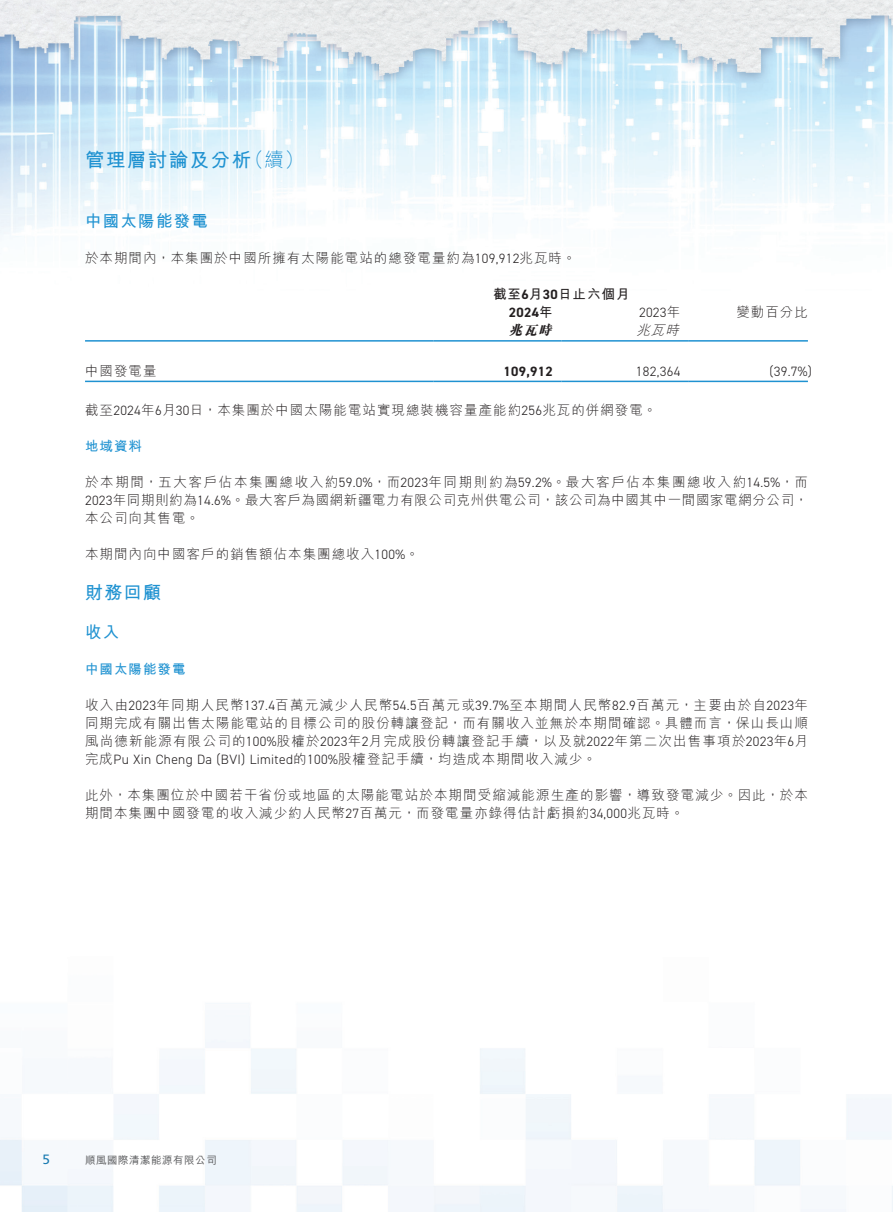
<style>
.page{position:relative;width:893px;height:1212px;background:#fff}
.page>*{position:absolute;margin:0;border:0;box-sizing:border-box;transform-origin:0 0}
.t1{font:700 19.5px "M Hei HK";letter-spacing:.075em;color:#1f92d1}
.t2{font:300 19.5px "M Hei HK";color:#1f92d1}
.t3{font:700 18px "M Hei HK";color:#1f92d1}
.t4{font:700 16.5px "M Hei HK";letter-spacing:.075em;color:#1f92d1}
.t5{font:300 13.5px/18px "M Hei HK";letter-spacing:.075em;color:#231f20;text-align:justify}
.t6{font:300 13.5px "DIN2014";letter-spacing:.025em;color:#231f20}
.t7{font:700 13.5px "DIN2014";letter-spacing:.025em;color:#231f20}
.t8{font:700 13.5px "M Hei HK";letter-spacing:.075em;color:#231f20}
.t9{font:700 13.5px "M Hei HK";letter-spacing:.075em;color:#1f92d1}
.t10{font:italic 300 13.5px "M Hei HK";color:#231f20}
.t11{font:italic 800 13.5px "M Sung HK";color:#231f20}
.t12{font:13.5px "Frutiger LT Std";color:#197bb1}
.t13{font:500 10.5px "M Hei HK";letter-spacing:.05em;color:#57585a}
.s1{font-family:"DIN2014"}
.s2{font-family:"M Hei HK"}
</style>
<div class="page">
<img style="left:0;top:0;width:893px;height:1212px">
<hr style="left:85px;top:340px;width:349px;height:2px;background:#1f92d1">
<hr style="left:434px;top:340px;width:127px;height:2px;background:#1f92d1">
<hr style="left:561px;top:340px;width:128px;height:2px;background:#1f92d1">
<hr style="left:689px;top:340px;width:119px;height:2px;background:#1f92d1">
<hr style="left:85px;top:381px;width:349px;height:1px;background:#1f92d1">
<hr style="left:434px;top:381px;width:127px;height:1px;background:#1f92d1">
<hr style="left:561px;top:381px;width:128px;height:1px;background:#1f92d1">
<hr style="left:689px;top:381px;width:119px;height:1px;background:#1f92d1">
<h1 class="t2" style="left:244px;top:150px;width:61px">（續(</h1>
<h1 class="t1" style="left:85px;top:146px;width:168px">管理層討論及分析</h1>
<p class="t4" style="left:85px;top:209px;width:124px">中國太陽能發電</p>
<p class="t5" style="left:85px;top:249px;width:492px">於本期間內，本集團於中國所擁有太陽能電站的總發電量約為<span class="s1">109,912</span>兆瓦時。</p>
<p class="t8" style="left:493px;top:285px;width:138px">截至月<span class="s1">6 30</span>日止六個月</p>
<p class="t7" style="left:509px;top:304px;width:46px">2024<span class="s2">年</span></p>
<p class="t11" style="left:509px;top:324px;width:48px">兆瓦時</p>
<p class="t6" style="left:639px;top:304px;width:43px">2023<span class="s2">年</span></p>
<p class="t10" style="left:636px;top:323px;width:48px">兆瓦時</p>
<p class="t5" style="left:736px;top:303px;width:73px">變動百分比</p>
<p class="t5" style="left:85px;top:362px;width:73px">中國發電量</p>
<p class="t5" style="left:85px;top:400px;width:573px">截至<span class="s1">2024</span>年月<span class="s1">6 30</span>日，本集團於中國太陽能電站實現總裝機容量產能約<span class="s1">256</span>兆瓦的併網發電。</p>
<p class="t9" style="left:85px;top:436px;width:59px">地域資料</p>
<p class="t5" style="left:85px;top:473px;width:724px">於本期間，五大客戶佔本集團總收入約<span class="s1">59.0%</span>，而<span class="s1">2023</span>年同期則約為<span class="s1">59.2%</span>。最大客戶佔本集團總收入約<span class="s1">14.5%</span>，而<span class="s1">2023</span>年同期則約為<span class="s1">14.6%</span>。最大客戶為國網新疆電力有限公司克州供電公司，該公司為中國其中一間國家電網分公司，本公司向其售電。</p>
<p class="t5" style="left:85px;top:545px;width:335px">本期間內向中國客戶的銷售額佔本集團總收入<span class="s1">100%</span>。</p>
<h2 class="t3" style="left:85px;top:579px;width:78px">財務回顧</h2>
<p class="t4" style="left:85px;top:620px;width:36px">收入</p>
<p class="t9" style="left:85px;top:659px;width:102px">中國太陽能發電</p>
<p class="t5" style="left:85px;top:696px;width:724px">收入由<span class="s1">2023</span>年同期人民幣<span class="s1">137.4</span>百萬元減少人民幣<span class="s1">54.5</span>百萬元或<span class="s1">39.7%</span>至本期間人民幣<span class="s1">82.9</span>百萬元，主要由於自<span class="s1">2023</span>年同期完成有關出售太陽能電站的目標公司的股份轉讓登記，而有關收入並無於本期間確認。具體而言，保山長山順風尚德新能源有限公司的<span class="s1">100%</span>股權於<span class="s1">2023</span>年<span class="s1">2</span>月完成股份轉讓登記手續，以及就<span class="s1">2022</span>年第二次出售事項於<span class="s1">2023</span>年月<span class="s1">6</span></p>
<p class="t6" style="left:85px;top:751px;width:513px"><span class="s2">完成</span>Pu Xin Cheng Da (BVI) Limited<span class="s2">的</span>100%<span class="s2">股權登記手續，均造成本期間收入減少。</span></p>
<p class="t5" style="left:85px;top:786px;width:724px">此外，本集團位於中國若干省份或地區的太陽能電站於本期間受縮減能源生產的影響，導致發電減少。因此，於本期間本集團中國發電的收入減少約人民幣<span class="s1">27</span>百萬元，而發電量亦錄得估計虧損約<span class="s1">34,000</span>兆瓦時。</p>
<p class="t6" style="left:769px;top:363px;width:44px">)39.7%(</p>
<p class="t7" style="left:504px;top:362px;width:51px">109,912</p>
<p class="t6" style="left:636px;top:363px;width:46px">182,364</p>
<p class="t12" style="left:43px;top:1151px;width:9px">5</p>
<p class="t13" style="left:85px;top:1152px;width:133px">順風國際清潔能源有限公司</p>
</div>
